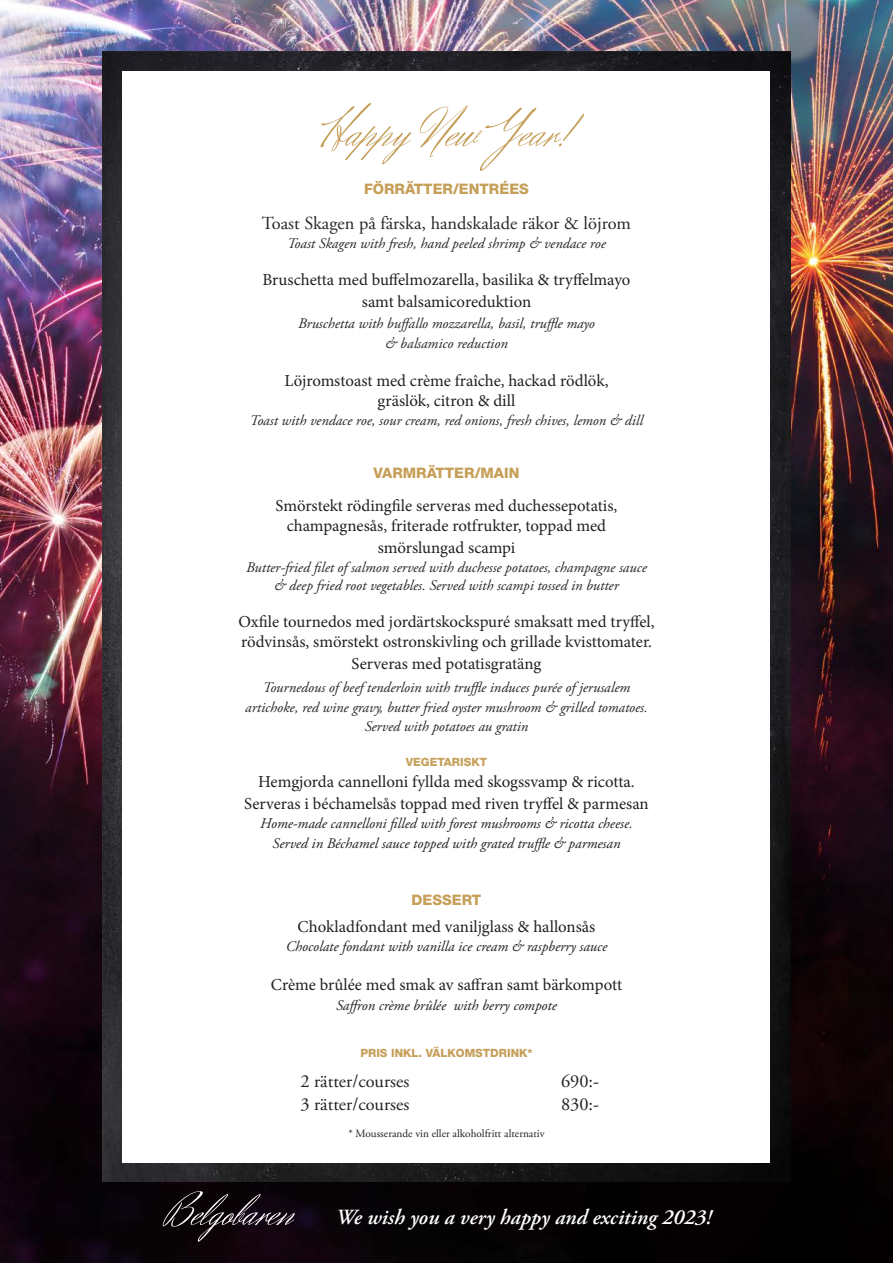
<style>
.page{position:relative;width:893px;height:1263px;background:#fff}
.page>*{position:absolute;margin:0;border:0;box-sizing:border-box;transform-origin:0 0}
.t1{font:50.1px "Herr Von Muellerhoff";color:#c69f5b}
.t2{font:italic 600 21.6px "Adobe Garamond Pro";color:#fff}
.t3{font:18.3px "Adobe Garamond Pro";color:#272727}
.t4{font:18.3px "Adobe Garamond Pro";color:#231f20}
.t5{font:16.8px/20.1px "Minion Pro";color:#231f20;text-align:center}
.t6{font:italic 14.7px/19.6px "Adobe Garamond Pro";color:#272727;text-align:center}
.t7{font:italic 14.7px/19.6px "Adobe Garamond Pro";color:#231f20;text-align:center}
.t8{font:800 14.55px "Helvetica Neue LT Pro";color:#c69f59}
.t9{font:800 11.4px "Helvetica Neue LT Pro";color:#c69f59}
.t10{font:11.25px "Adobe Garamond Pro";color:#231f20}
</style>
<div class="page">
<img style="left:0;top:0;width:893px;height:1263px">
<img style="left:102px;top:51px;width:689px;height:1130px">
<div style="left:123px;top:71px;width:647px;height:1092px;background:#fff"></div>
<svg style="left:163px;top:1191px;width:132px;height:50px;background:#261e23"></svg>
<p class="t1" style="left:320px;top:100px;width:253px">Happy New Year!</p>
<p class="t8" style="left:364px;top:181px;width:166px">FÖRRÄTTER/ENTRÉES</p>
<p class="t3" style="left:262px;top:212px;width:371px">Toast Skagen på färska, handskalade räkor &amp; löjrom</p>
<p class="t6" style="left:287px;top:234px;width:320px">Toast Skagen with fresh, hand peeled shrimp &amp; vendace roe</p>
<p class="t5" style="left:263px;top:269px;width:369px;line-height:22px">Bruschetta med buffelmozarella, basilika &amp; tryffelmayo samt balsamicoreduktion</p>
<p class="t6" style="left:298px;top:314px;width:298px">Bruschetta with buffallo mozzarella, basil, truffle mayo &amp; balsamico reduction</p>
<p class="t5" style="left:284px;top:370px;width:325px">Löjromstoast med crème fraîche, hackad rödlök, gräslök, citron &amp; dill</p>
<p class="t6" style="left:250px;top:411px;width:395px">Toast with vendace roe, sour cream, red onions, fresh chives, lemon &amp; dill</p>
<p class="t8" style="left:374px;top:464px;width:147px">VARMRÄTTER/MAIN</p>
<p class="t5" style="left:276px;top:495px;width:343px">Smörstekt rödingfile serveras med duchessepotatis, champagnesås, friterade rotfrukter, toppad med</p>
<p class="t5" style="left:378px;top:537px;width:139px">smörslungad scampi</p>
<p class="t6" style="left:246px;top:559px;width:402px;line-height:17.7px">Butter-fried filet of salmon served with duchesse potatoes, champagne sauce &amp; deep fried root vegetables. Served with scampi tossed in butter</p>
<p class="t5" style="left:238px;top:611px;width:417px;text-align:left">Oxfile tournedos med jordärtskockspuré smaksatt med tryffel, rödvinsås, smörstekt ostronskivling och grillade kvisttomater.</p>
<p class="t5" style="left:352px;top:654px;width:191px">Serveras med potatisgratäng</p>
<p class="t6" style="left:245px;top:678px;width:404px">Tournedous of beef tenderloin with truffle induces purée of jerusalem artichoke, red wine gravy, butter fried oyster mushroom &amp; grilled tomatoes.<br>Served with potatoes au gratin</p>
<p class="t9" style="left:406px;top:755px;width:83px">VEGETARISKT</p>
<p class="t5" style="left:244px;top:770px;width:406px;line-height:22px">Hemgjorda cannelloni fyllda med skogssvamp &amp; ricotta.<br>Serveras i béchamelsås toppad med riven tryffel &amp; parmesan</p>
<p class="t7" style="left:260px;top:814px;width:374px">Home-made cannelloni filled with forest mushrooms &amp; ricotta cheese.<br>Served in Béchamel sauce topped with grated truffle &amp; parmesan</p>
<p class="t8" style="left:412px;top:891px;width:71px">DESSERT</p>
<p class="t5" style="left:298px;top:916px;width:299px">Chokladfondant med vaniljglass &amp; hallonsås</p>
<p class="t7" style="left:286px;top:937px;width:323px">Chocolate fondant with vanilla ice cream &amp; raspberry sauce</p>
<p class="t5" style="left:271px;top:975px;width:353px">Crème brûlée med smak av saffran samt bärkompott</p>
<p class="t7" style="left:336px;top:995px;width:222px">Saffron crème brûlée with berry compote</p>
<p class="t9" style="left:360px;top:1046px;width:174px">PRIS INKL. VÄLKOMSTDRINK*</p>
<p class="t4" style="left:300px;top:1071px;width:110px">2 rätter/courses</p>
<p class="t4" style="left:561px;top:1071px;width:40px">690:-</p>
<p class="t4" style="left:300px;top:1093px;width:110px">3 rätter/courses</p>
<p class="t4" style="left:561px;top:1093px;width:40px">830:-</p>
<p class="t10" style="left:348px;top:1127px;width:198px">* Mousserande vin eller alkoholfritt alternativ</p>
<p class="t2" style="left:336px;top:1205px;width:377px">We wish you a very happy and exciting 2023!</p>
</div>
